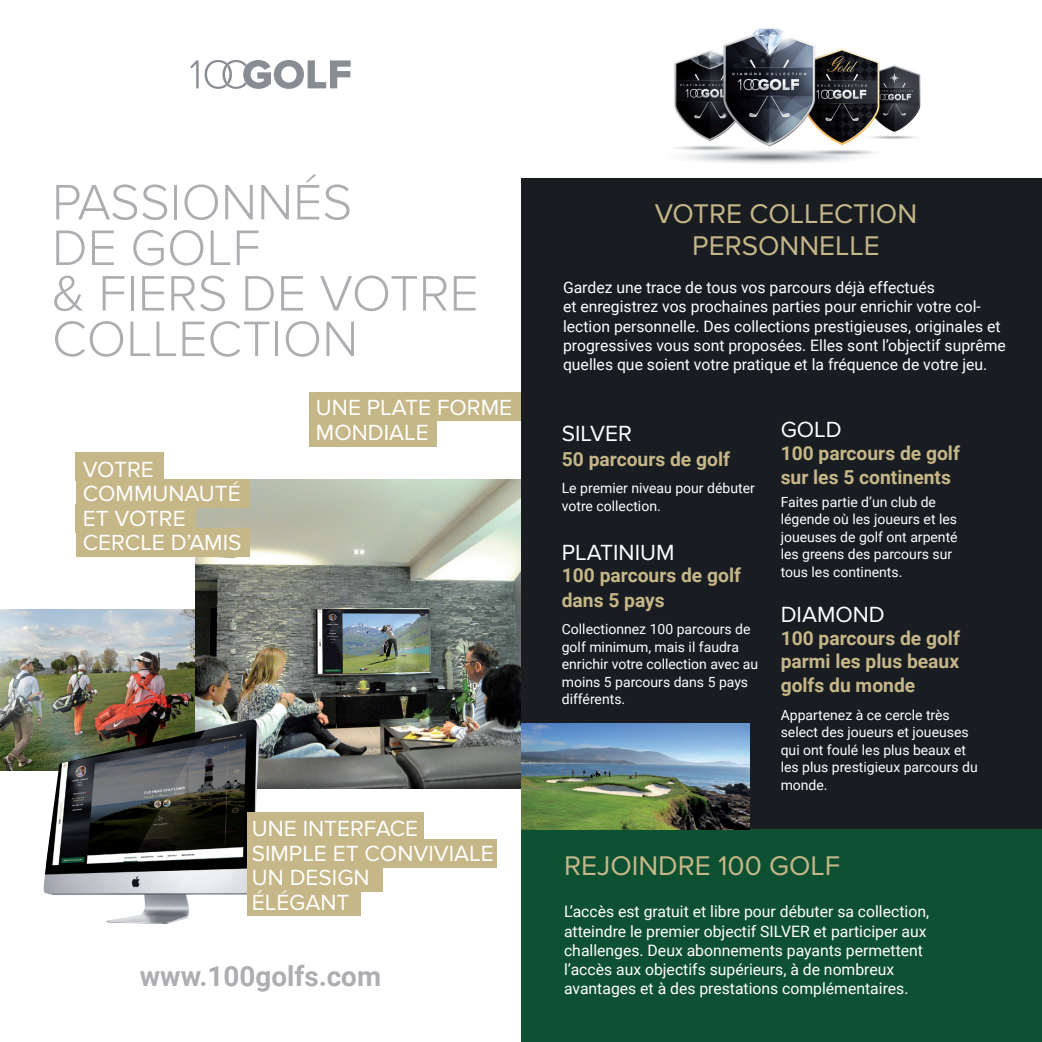
<style>
.page{position:relative;width:1042px;height:1042px;background:#fff}
.page>*{position:absolute;margin:0;border:0;box-sizing:border-box;transform-origin:0 0}
.t1{font:300 51.62px/45.5px "Proxima Nova";color:#acaeb2}
.t2{font:28px/31.5px "Proxima Nova";color:#c6b788}
.t3{font:700 27.82px "Roboto";color:#acaeb2}
.t4{font:22.75px/24.5px "Proxima Nova";color:#fff}
.t5{font:700 19.25px/24.5px "Roboto";color:#c6b788}
.t6{font:15.75px/19.2px "Roboto";color:#fff}
.t7{font:14px/17.5px "Roboto";color:#fff}
</style>
<div class="page">
<img style="left:0;top:610px;width:196px;height:161px">
<div style="left:521px;top:179px;width:521px;height:665px;background:#191d22"></div>
<div style="left:521px;top:829px;width:521px;height:213px;background:#0e5032"></div>
<img style="left:196px;top:479px;width:325px;height:309px">
<img style="left:41px;top:717px;width:219px;height:207px">
<div style="left:309px;top:392px;width:212px;height:29px;background:#c6b788"></div>
<div style="left:309px;top:418px;width:128px;height:29px;background:#c6b788"></div>
<div style="left:247px;top:863px;width:136px;height:29px;background:#c6b788"></div>
<div style="left:247px;top:887px;width:114px;height:29px;background:#c6b788"></div>
<div style="left:247px;top:812px;width:177px;height:29px;background:#c6b788"></div>
<div style="left:247px;top:838px;width:250px;height:29px;background:#c6b788"></div>
<svg style="left:190px;top:60px;width:9px;height:28px"></svg>
<svg style="left:205px;top:60px;width:146px;height:29px"></svg>
<div style="left:76px;top:452px;width:88px;height:28px;background:#c6b788"></div>
<div style="left:76px;top:479px;width:173px;height:29px;background:#c6b788"></div>
<div style="left:76px;top:504px;width:120px;height:29px;background:#c6b788"></div>
<div style="left:76px;top:528px;width:173px;height:28px;background:#c6b788"></div>
<img style="left:674px;top:28px;width:247px;height:135px">
<img style="left:521px;top:724px;width:229px;height:105px">
<h1 class="t1" style="left:52px;top:180px;width:428px">PASSIONNÉS<br>DE GOLF<br>&amp; FI ERS DE VOTRE<br>COLLECTION</h1>
<h3 class="t4" style="left:83px;top:457px;width:68px">VOTRE<br>COMMUNAUT</h3>
<h3 class="t4" style="left:228px;top:481px;width:14px">É</h3>
<h3 class="t4" style="left:83px;top:506px;width:47px">ET VOTRE<br>CERCLE</h3>
<h3 class="t4" style="left:171px;top:530px;width:61px">D’AMIS</h3>
<h3 class="t4" style="left:316px;top:396px;width:198px">UNE PLATE FORM E<br>MONDIALE</h3>
<h3 class="t4" style="left:252px;top:817px;width:168px">UNE INTERFACE<br>SIM PLE ET CONVIVIALE<br>UN DESIGN<br>ÉLÉGANT</h3>
<h3 class="t3" style="left:140px;top:956px;width:243px">www.100golfs.com</h3>
<h2 class="t2" style="left:692px;top:198px;width:226px;text-indent:-38px">VOTRE COLLECTION<br>PERSONNELLE</h2>
<p class="t6" style="left:563px;top:277px;width:444px">Gardez une trace de tous vos parcours déjà effectués<br>et enregistrez vos prochaines parties pour enrichir votre col&shy;lection personnelle. Des collections prestigieuses, originales et progressives vous sont proposées. Elles sont l’objectif suprême quelles que soient votre pratique et la fréquence de votre jeu.</p>
<h3 class="t4" style="left:562px;top:422px;width:26px">SILVER</h3>
<p class="t5" style="left:562px;top:446px;width:170px">50 parcours de golf</p>
<p class="t7" style="left:562px;top:479px;width:194px">Le premier niveau pour débuter votre collection.</p>
<h3 class="t4" style="left:562px;top:540px;width:26px">PLATINIU</h3>
<h3 class="t4" style="left:656px;top:540px;width:20px">M</h3>
<p class="t5" style="left:562px;top:562px;width:181px">100 parcours de golf dans 5 pays</p>
<p class="t7" style="left:562px;top:620px;width:198px">Collectionnez 100 parcours de golf minimum, mais il faudra enrichir votre collection avec au moins 5 parcours dans 5 pays différents.</p>
<h3 class="t4" style="left:780px;top:417px;width:63px">GOLD</h3>
<p class="t5" style="left:780px;top:440px;width:181px">100 parcours de golf sur les 5 continents</p>
<p class="t7" style="left:780px;top:492px;width:178px">Faites partie d’un club de légende où les joueurs et les joueuses de golf ont arpenté les greens des parcours sur tous les continents.</p>
<h3 class="t4" style="left:780px;top:602px;width:106px">DIAMOND</h3>
<p class="t5" style="left:780px;top:626px;width:181px;line-height:22.8px">100 parcours de golf parmi les plus beaux</p>
<p class="t5" style="left:780px;top:672px;width:136px">golfs du monde</p>
<p class="t7" style="left:780px;top:705px;width:199px">Appartenez à ce cercle très select des joueurs et joueuses qui ont foulé les plus beaux et les plus prestigieux parcours du monde.</p>
<h2 class="t2" style="left:564px;top:850px;width:278px">REJOINDRE 100 GOLF</h2>
<p class="t6" style="left:564px;top:901px;width:366px">L’accès est gratuit et libre pour débuter sa collection, atteindre le premier objectif SILVER et participer aux challenges. Deux abonnements payants permettent l’accès aux objectifs supérieurs, à de nombreux avantages et à des prestations complémentaires.</p>
</div>
